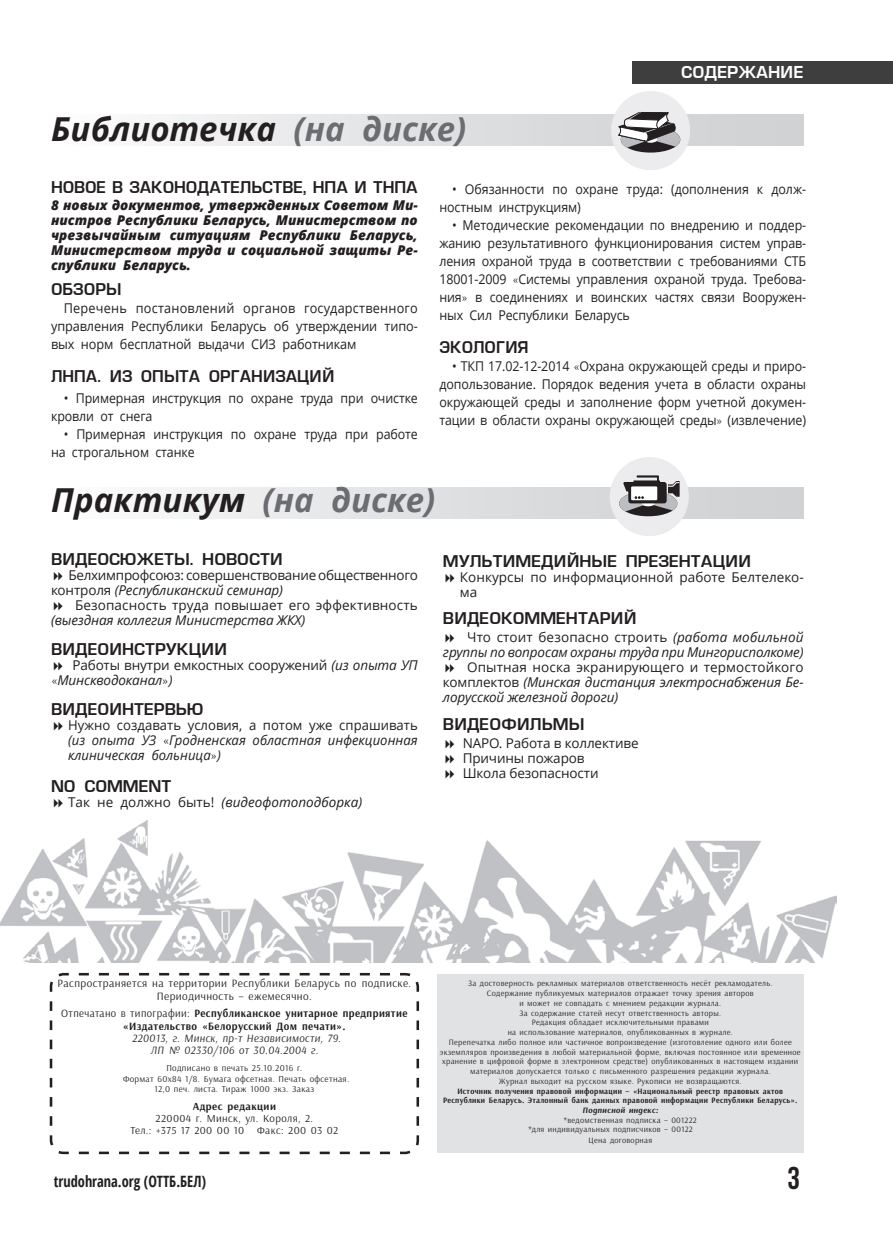
<style>
.page{position:relative;width:893px;height:1255px;background:#fff}
.page>*{position:absolute;margin:0;border:0;box-sizing:border-box;transform-origin:0 0}
.t1{font:italic 700 33px "Open Sans";letter-spacing:.005em;color:#231f20}
.t2{font:31.5px "Bebas Neue";color:#231f20}
.t3{font:700 16.5px "Evropa";color:#231f20}
.t4{font:16.05px "Europe Demi Normal";color:#fff}
.t5{font:700 condensed 15.6px "Open Sans";color:#231f20;scale:.92 1}
.t6{font:13.5px/18px "Open Sans";letter-spacing:-.005em;color:#231f20;scale:.92 1}
.t7{font:italic 13.5px/15px "Open Sans";letter-spacing:-.01em;color:#231f20;text-align:justify}
.t8{font:13.5px/15px "Open Sans";letter-spacing:-.005em;color:#231f20}
.t9{font:13.5px/18px "Open Sans";letter-spacing:-.005em;color:#231f20;text-align:justify;scale:.94 1}
.t10{font:italic 800 13.5px/15px "Open Sans";letter-spacing:.005em;color:#231f20;text-align:justify}
.t11{font:700 11.25px/12.3px "Arsenal";letter-spacing:.04em;color:#231f20;text-align:center;scale:.95 1}
.t12{font:11.25px/12.3px "Arsenal";letter-spacing:.035em;color:#231f20;text-align:center}
.t13{font:italic 11.25px/12.3px "Arsenal";letter-spacing:.035em;color:#231f20;text-align:center;scale:.95 1}
.t14{font:10.8px/12px "Arsenal";letter-spacing:.035em;color:#231f20;text-align:center}
.t15{font:700 10.8px "Arsenal";letter-spacing:.04em;color:#231f20}
.t16{font:9px/10.8px "Arsenal";letter-spacing:.035em;color:#231f20;text-align:center}
.t17{font:8.25px/9.8px "Arsenal";letter-spacing:.035em;color:#231f20;text-align:center}
.t18{font:700 8.25px/9.8px "Arsenal";letter-spacing:.04em;color:#231f20;text-align:center;scale:.94 1}
.t19{font:italic 700 8.25px "Arsenal";letter-spacing:.04em;color:#231f20}
.s1{color:#6c6d70}
.s2{font-family:"Arsenal"}
.s3{font-style:italic}
.s4{font-style:normal}
.s5{font-family:"Arsenal";font-style:normal}
.s6{font-weight:400}
</style>
<div class="page">
<div style="left:51px;top:487px;width:753px;height:31px;background:linear-gradient(to right,#fafafb,#cccdcf)"></div>
<div style="left:633px;top:61px;width:260px;height:23px;background:#3e3e3f"></div>
<div style="left:437px;top:974px;width:367px;height:178px;background:#e1e2e4"></div>
<svg style="left:49px;top:972px;width:371px;height:183px"></svg>
<svg style="left:161px;top:115px;width:643px;height:31px;background:#e0e1e2"></svg>
<div style="left:611px;top:91px;width:79px;height:79px;background:#ececee;border-radius:50%"></div>
<svg style="left:618px;top:112px;width:63px;height:40px"></svg>
<div style="left:610px;top:457px;width:79px;height:79px;background:#ececee;border-radius:50%"></div>
<svg style="left:619px;top:475px;width:61px;height:42px"></svg>
<img style="left:0;top:820px;width:836px;height:142px">
<h1 class="t1" style="left:51px;top:106px;width:417px">Библиотечка <span class="s1">(на диске)</span></h1>
<h3 class="t4" style="left:681px;top:63px;width:123px">СОДЕРЖАНИЕ</h3>
<h3 class="t3" style="left:51px;top:179px;width:368px">НОВОЕ В ЗАКОНОДАТЕЛЬСТВЕ, НПА И ТНПА</h3>
<h3 class="t10" style="left:51px;top:196px;width:368px">8 новых документов, утвержденных Советом Ми&shy;нистров Республики Беларусь, Министерством по чрезвычайным ситуациям Республики Беларусь, Министерством труда и социальной защиты Ре&shy;спублики Беларусь.</h3>
<h3 class="t3" style="left:51px;top:280px;width:72px">ОБЗОРЫ</h3>
<h3 class="t9" style="left:51px;top:299px;width:392px;text-indent:13px">Перечень постановлений органов государственного управления Республики Беларусь об утверждении типо&shy;вых норм бесплатной выдачи СИЗ работникам</h3>
<h3 class="t3" style="left:51px;top:367px;width:285px">ЛНПА. ИЗ ОПЫТА ОРГАНИЗАЦИЙ</h3>
<h3 class="t9" style="left:51px;top:389px;width:392px;text-indent:13px">• Примерная инструкция по охране труда при очистке кровли от снега</h3>
<h3 class="t6" style="left:51px;top:425px;width:400px;text-indent:13px">• Примерная инструкция по охране труда при работе на строгальном станке</h3>
<h3 class="t6" style="left:439px;top:180px;width:400px;text-indent:13px">• Обязанности по охране труда: (дополнения к долж&shy;ностным инструкциям)</h3>
<p class="t6" style="left:439px;top:216px;width:400px;text-align:justify;text-indent:13px">• Методические рекомендации по внедрению и поддер&shy;жанию результативного функционирования систем управ&shy;ления охраной труда в соответствии с требованиями СТБ 18001-2009 <span class="s2">«</span>Системы управления охраной труда. Требова&shy;ния<span class="s2">»</span> в соединениях и воинских частях связи Вооружен&shy;ных Сил Республики Беларусь</p>
<h3 class="t3" style="left:439px;top:338px;width:91px">ЭКОЛОГИЯ</h3>
<h3 class="t6" style="left:439px;top:357px;width:400px;text-align:justify;text-indent:13px">• ТКП 17.02-12-2014 <span class="s2">«</span>Охрана окружающей среды и приро&shy;допользование. Порядок ведения учета в области охраны окружающей среды и заполнение форм учетной докумен&shy;тации в области охраны окружающей среды<span class="s2">»</span> (извлечение)</h3>
<h1 class="t1" style="left:51px;top:476px;width:386px">Практикум <span class="s1">(на диске)</span></h1>
<h3 class="t3" style="left:51px;top:550px;width:233px">ВИДЕОСЮЖЕТЫ. НОВОСТИ</h3>
<h3 class="t8" style="left:51px;top:567px;width:368px;text-indent:17px">Белхимпрофсоюз: совершенствование общественного контроля <span class="s3">(Республиканский семинар)</span></h3>
<h3 class="t8" style="left:75px;top:597px;width:344px">Безопасность труда повышает его эффективность</h3>
<h3 class="t7" style="left:51px;top:612px;width:256px">(выездная коллегия Министерства ЖКХ)</h3>
<h3 class="t3" style="left:51px;top:640px;width:178px">ВИДЕОИНСТРУКЦИИ</h3>
<h3 class="t8" style="left:51px;top:657px;width:368px;text-indent:21px">Работы внутри емкостных сооружений <span class="s3">(из опыта УП </span><span class="s2">«</span><span class="s3">Минскводоканал</span><span class="s2">»</span><span class="s3">)</span></h3>
<h3 class="t3" style="left:51px;top:700px;width:154px">ВИДЕОИНТЕРВЬЮ</h3>
<h3 class="t7" style="left:68px;top:717px;width:351px"><span class="s4">Нужно создавать условия, а потом уже спрашивать </span>(из опыта УЗ <span class="s5">«</span>Гродненская областная инфекционная клиническая больница<span class="s5">»</span>)</h3>
<h3 class="t3" style="left:51px;top:776px;width:122px">NO COMMENT</h3>
<h3 class="t7" style="left:68px;top:793px;width:296px"><span class="s4">Так не должно быть!</span> (видеофотоподборка)</h3>
<h3 class="t3" style="left:443px;top:552px;width:310px">МУЛЬТИМЕДИЙНЫЕ ПРЕЗЕНТАЦИИ</h3>
<h3 class="t8" style="left:460px;top:569px;width:345px">Конкурсы по информационной работе Белтелеко&shy;ма</h3>
<h3 class="t3" style="left:443px;top:609px;width:195px">ВИДЕОКОММЕНТАРИЙ</h3>
<h3 class="t7" style="left:443px;top:629px;width:362px;text-align:right"><span class="s4">Что стоит безопасно строить</span> (работа мобильной группы по вопросам охраны труда при Мингорисполкоме)</h3>
<h3 class="t7" style="left:443px;top:659px;width:362px;text-indent:24px"><span class="s4">Опытная носка экранирующего и термостойкого комплектов</span> (Минская дистанция электроснабжения Бе&shy;лорусской железной дороги)</h3>
<h3 class="t3" style="left:443px;top:715px;width:143px">ВИДЕОФИЛЬМЫ</h3>
<h3 class="t8" style="left:463px;top:735px;width:177px">NAPO. Работа в коллективе<br>Причины пожаров<br>Школа безопасности</h3>
<h3 class="t12" style="left:57px;top:977px;width:355px">Распространяется на территории Республики Беларусь по подписке.<br>Периодичность – ежемесячно.</h3>
<h3 class="t11" style="left:61px;top:1007px;width:366px"><span class="s6">Отпечатано в типографии:</span> Республиканское унитарное предприятие «Издательство «Белорусский Дом печати».</h3>
<h3 class="t13" style="left:132px;top:1031px;width:221px">220013, г. Минск, пр-т Независимости, 79.<br>ЛП № 02330/106 от 30.04.2004 г.</h3>
<p class="t16" style="left:123px;top:1062px;width:228px">Подписано в печать 25.10.2016 г.<br>Формат 60х84 1/8. Бумага офсетная. Печать офсетная.<br>12,0 печ. листа. Тираж 1000 экз. Заказ</p>
<h3 class="t15" style="left:193px;top:1099px;width:85px">Адрес редакции</h3>
<h3 class="t14" style="left:130px;top:1112px;width:210px">220004 г. Минск, ул. Короля, 2.<br>Тел.: +375 17 200 00 10 Факс: 200 03 02</h3>
<p class="t17" style="left:440px;top:978px;width:362px">За достоверность рекламных материалов ответственность несёт рекламодатель.<br>Содержание публикуемых материалов отражает точку зрения авторов<br>и может не совпадать с мнением редакции журнала.<br>За содержание статей несут ответственность авторы.<br>Редакция обладает исключительными правами<br>на использование материалов, опубликованных в журнале.<br>Перепечатка либо полное или частичное вопроизведение (изготовление одного или более экземпляров произведения в любой материальной форме, включая постоянное или временное хранение в цифровой форме в электронном средстве) опубликованных в настоящем издании материалов допускается только с письменного разрешения редакции журнала.<br>Журнал выходит на русском языке. Рукописи не возвращаются.</p>
<p class="t18" style="left:443px;top:1086px;width:378px">Источник получения правовой информации – «Национальный реестр правовых актов<br>Республики Беларусь. Эталонный банк данных правовой информации Республики Беларусь».</p>
<p class="t19" style="left:582px;top:1105px;width:77px">Подписной индекс:</p>
<p class="t17" style="left:588px;top:1135px;width:65px">Цена договорная</p>
<p class="t17" style="left:528px;top:1116px;width:170px;line-height:9px;text-align:left;text-indent:36px">*ведомственная подписка – 001222 *для индивидуальных подписчиков – 00122</p>
<h3 class="t5" style="left:54px;top:1170px;width:167px">trudohrana.org (ОТТБ.БЕЛ)</h3>
<h2 class="t2" style="left:787px;top:1160px;width:14px">3</h2>
</div>
